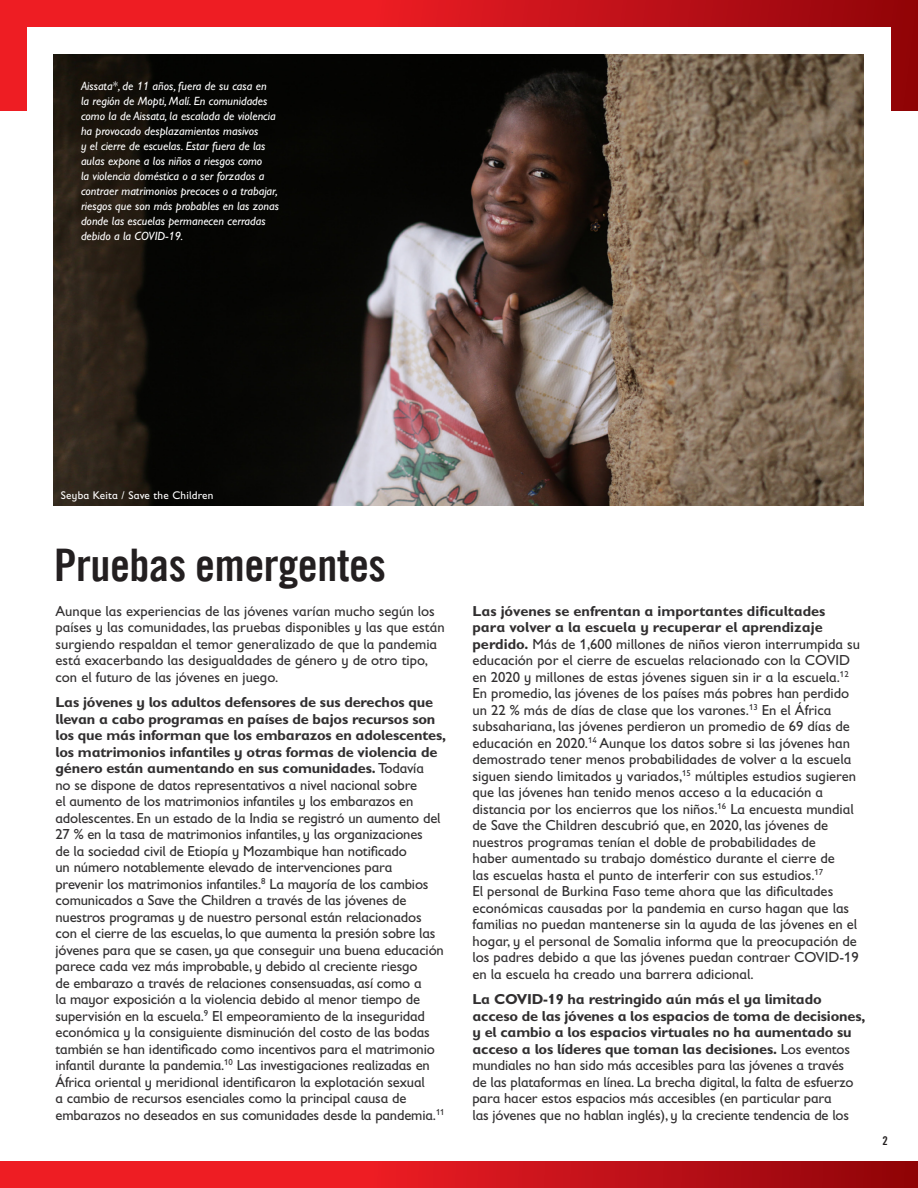
<style>
.page{position:relative;width:918px;height:1188px;background:#fff}
.page>*{position:absolute;margin:0;border:0;box-sizing:border-box;transform-origin:0 0}
.Section_Head{font:45px "Trade Gothic Bold Cond Twenty";letter-spacing:-.01em;color:#231f20}
.LEDE{font:14.7px/16.5px "Gill Sans Infant Std";letter-spacing:-.01em;color:#312f30}
.LEDE-2{font:700 14.55px/16.5px "Gill Sans Infant Std";letter-spacing:-.01em;color:#312f30}
.CTL{font:italic 12px/15px "Gill Sans Infant Std";color:#fff}
.t1{font:12px "Trade Gothic Bold Cond Twenty";color:#231f20}
.CREDIT{font:11.25px "Gill Sans Infant Std";letter-spacing:.02em;color:#fff}
.s1{font-weight:400;font-size:14.7px}
.s2{font-weight:700;font-size:14.55px}
</style>
<div class="page">
<svg style="left:0;top:1161px;width:918px;height:27px;background:#d0151b"></svg>
<svg style="left:0;top:0;width:918px;height:110px;background:#cf1b21"></svg>
<div style="left:27px;top:28px;width:864px;height:143px;background:#fff"></div>
<img style="left:54px;top:54px;width:810px;height:451px">
<p class="CTL" style="left:81px;top:79px;width:199px">Aissata*, de 11 años, fuera de su casa en<br>la región de Mopti, Malí. En comunidades como la de Aissata, la escalada de violencia ha provocado desplazamientos masivos<br>y el cierre de escuelas. Estar fuera de las aulas expone a los niños a riesgos como<br>la violencia doméstica o a ser forzados a contraer matrimonios precoces o a trabajar, riesgos que son más probables en las zonas donde las escuelas permanecen cerradas debido a la COVID-19.</p>
<p class="CREDIT" style="left:61px;top:489px;width:154px">Seyba Keita / Save the Children</p>
<p class="Section_Head" style="left:54px;top:538px;width:334px">Pruebas emergentes</p>
<p class="LEDE" style="left:56px;top:603px;width:391px">Aunque las experiencias de las jóvenes varían mucho según los países y las comunidades, las pruebas disponibles y las que están surgiendo respaldan el temor generalizado de que la pandemia está exacerbando las desigualdades de género y de otro tipo, con el futuro de las jóvenes en juego.</p>
<p class="LEDE-2" style="left:56px;top:694px;width:392px">Las jóvenes y los adultos defensores de sus derechos que llevan a cabo programas en países de bajos recursos son los que más informan que los embarazos en adolescentes, los matrimonios infantiles y otras formas de violencia de género están aumentando en sus comunidades. <span class="s1">Todavía</span></p>
<p class="LEDE" style="left:56px;top:777px;width:391px">no se dispone de datos representativos a nivel nacional sobre<br>el aumento de los matrimonios infantiles y los embarazos en adolescentes. En un estado de la India se registró un aumento del 27 % en la tasa de matrimonios infantiles, y las organizaciones<br>de la sociedad civil de Etiopía y Mozambique han notificado<br>un número notablemente elevado de intervenciones para<br>prevenir los matrimonios infantiles.<sup>8</sup> La mayoría de los cambios comunicados a Save the Children a través de las jóvenes de nuestros programas y de nuestro personal están relacionados con el cierre de las escuelas, lo que aumenta la presión sobre las jóvenes para que se casen, ya que conseguir una buena educación parece cada vez más improbable, y debido al creciente riesgo<br>de embarazo a través de relaciones consensuadas, así como a<br>la mayor exposición a la violencia debido al menor tiempo de supervisión en la escuela.<sup>9</sup> El empeoramiento de la inseguridad económica y la consiguiente disminución del costo de las bodas también se han identificado como incentivos para el matrimonio infantil durante la pandemia.<sup>10</sup> Las investigaciones realizadas en África oriental y meridional identificaron la explotación sexual<br>a cambio de recursos esenciales como la principal causa de embarazos no deseados en sus comunidades desde la pandemia.<sup>11</sup></p>
<p class="LEDE-2" style="left:472px;top:603px;width:354px">Las jóvenes se enfrentan a importantes dificultades para volver a la escuela y recuperar el aprendizaje</p>
<p class="LEDE" style="left:472px;top:636px;width:389px"><span class="s2">perdido.</span> Más de 1,600 millones de niños vieron interrumpida su educación por el cierre de escuelas relacionado con la COVID en 2020 y millones de estas jóvenes siguen sin ir a la escuela.<sup>12<br></sup>En promedio, las jóvenes de los países más pobres han perdido un 22 % más de días de clase que los varones.<sup>13</sup> En el África subsahariana, las jóvenes perdieron un promedio de 69 días de educación en 2020.<sup>14</sup> Aunque los datos sobre si las jóvenes han demostrado tener menos probabilidades de volver a la escuela siguen siendo limitados y variados,<sup>15</sup> múltiples estudios sugieren que las jóvenes han tenido menos acceso a la educación a distancia por los encierros que los niños.<sup>16</sup> La encuesta mundial de Save the Children descubrió que, en 2020, las jóvenes de nuestros programas tenían el doble de probabilidades de<br>haber aumentado su trabajo doméstico durante el cierre de<br>las escuelas hasta el punto de interferir con sus estudios.<sup>17<br></sup>El personal de Burkina Faso teme ahora que las dificultades económicas causadas por la pandemia en curso hagan que las familias no puedan mantenerse sin la ayuda de las jóvenes en el hogar, y el personal de Somalia informa que la preocupación de los padres debido a que las jóvenes puedan contraer COVID-19 en la escuela ha creado una barrera adicional.</p>
<p class="LEDE-2" style="left:472px;top:991px;width:394px">La COVID-19 ha restringido aún más el ya limitado acceso de las jóvenes a los espacios de toma de decisiones, y el cambio a los espacios virtuales no ha aumentado su acceso a los líderes que toman las decisiones. <span class="s1">Los eventos</span></p>
<p class="LEDE" style="left:472px;top:1057px;width:383px">mundiales no han sido más accesibles para las jóvenes a través de las plataformas en línea. La brecha digital, la falta de esfuerzo para hacer estos espacios más accesibles (en particular para<br>las jóvenes que no hablan inglés), y la creciente tendencia de los</p>
<p class="t1" style="left:882px;top:1134px;width:7px">2</p>
</div>
